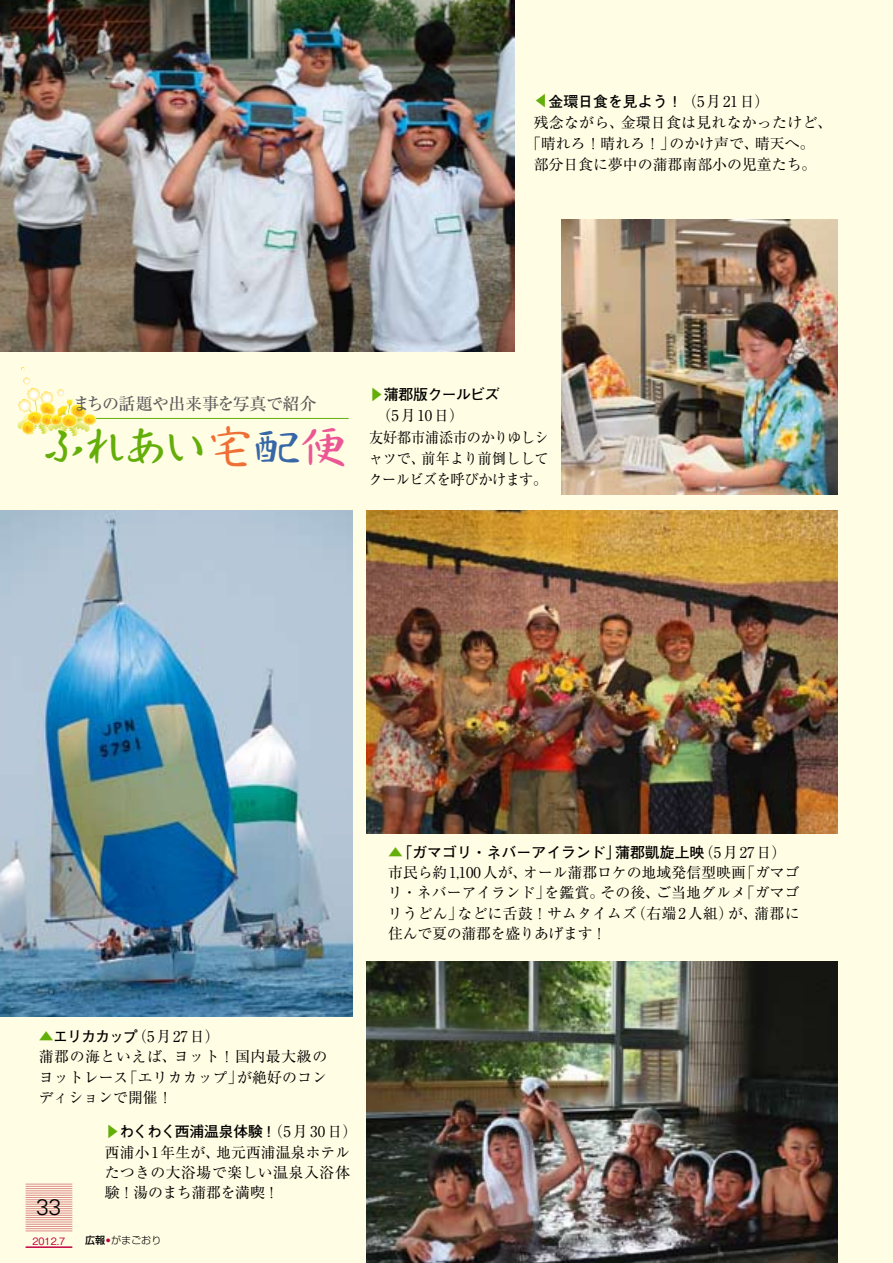
<style>
.page{position:relative;width:893px;height:1263px;background:#fffde3}
.page>*{position:absolute;margin:0;border:0;box-sizing:border-box;transform-origin:0 0}
._2005お知らせ大見出し{font:47.85px "Nachin Std";letter-spacing:-.11em;color:#64ae09}
.t1{font:300 22.5px "Univers";color:#000}
._2005お知らせ大見出し-2{font:500 16.95px "Ryumin Pro";letter-spacing:-.035em;color:#5c5b5b}
._2005お知らせ大見出し-3{font:14.85px/20.2px "Ryumin Pro";color:#000}
._2005お知らせ大見出し-4{font:700 14.85px "Futo Go B101 Pro";color:#000}
._2005お知らせ大見出し-5{font:14.85px/21.3px "Ryumin Pro";color:#000;text-align:right;scale:.95 1}
._2005お知らせ大見出し-6{font:14.85px "Ryumin Pro";letter-spacing:.04em;color:#000}
._2005お知らせ大見出し-7{font:700 14.85px "Futo Go B101 Pro";letter-spacing:-.02em;color:#000}
._2005お知らせ大見出し-8{font:14.85px/21.3px "Ryumin Pro";letter-spacing:-.035em;color:#000;scale:.95 1}
._2005お知らせ大見出し-9{font:14.85px "Ryumin Pro";letter-spacing:.02em;color:#000}
._2005お知らせ大見出し-10{font:700 14.85px "Futo Go B101 Pro";letter-spacing:-.035em;color:#000}
._2005お知らせ大見出し-11{font:700 14.85px "Futo Go B101 Pro";color:#64ae09}
.t2{font:500 10.05px "Gothic BBB Pro";color:#c10040;scale:.96 1}
.t3{font:300 10.05px "Shin Go Pro";color:#000}
.t4{font:500 10.05px "Shin Go Pro";color:#000}
.t5{font:300 4.2px "Shin Go Pro";color:#c10040}
.s1{font-family:"Ryumin Pro";font-weight:400}
.s2{color:#ef7037}
.s3{color:#3767a7}
.s4{color:#eb5695}
.s5{color:#64ae09}
</style>
<div class="page">
<hr style="left:38px;top:418px;width:311px;height:1px;background:#64ae09">
<svg style="left:21px;top:367px;width:4px;height:4px"></svg>
<svg style="left:17px;top:377px;width:79px;height:59px"></svg>
<hr style="left:26px;top:1184px;width:46px;height:1px;background:#dd8d8e">
<hr style="left:26px;top:1230px;width:46px;height:1px;background:#dd8d8e">
<hr style="left:26px;top:1228px;width:46px;height:1px;background:#dd8d8e">
<hr style="left:26px;top:1226px;width:46px;height:1px;background:#dd8d8e">
<hr style="left:26px;top:1224px;width:46px;height:1px;background:#dd8d8e">
<hr style="left:26px;top:1222px;width:46px;height:1px;background:#dd8d8e">
<hr style="left:26px;top:1219px;width:46px;height:1px;background:#dd8d8e">
<hr style="left:26px;top:1217px;width:46px;height:1px;background:#dd8d8e">
<hr style="left:26px;top:1215px;width:46px;height:1px;background:#dd8d8e">
<hr style="left:26px;top:1213px;width:46px;height:1px;background:#dd8d8e">
<hr style="left:26px;top:1210px;width:46px;height:1px;background:#dd8d8e">
<hr style="left:26px;top:1208px;width:46px;height:1px;background:#dd8d8e">
<hr style="left:26px;top:1206px;width:46px;height:1px;background:#dd8d8e">
<hr style="left:26px;top:1204px;width:46px;height:1px;background:#dd8d8e">
<hr style="left:26px;top:1202px;width:46px;height:1px;background:#dd8d8e">
<hr style="left:26px;top:1199px;width:46px;height:1px;background:#dd8d8e">
<hr style="left:26px;top:1197px;width:46px;height:1px;background:#dd8d8e">
<hr style="left:26px;top:1195px;width:46px;height:1px;background:#dd8d8e">
<hr style="left:26px;top:1193px;width:46px;height:1px;background:#dd8d8e">
<hr style="left:26px;top:1190px;width:46px;height:1px;background:#dd8d8e">
<hr style="left:26px;top:1188px;width:46px;height:1px;background:#dd8d8e">
<hr style="left:26px;top:1186px;width:46px;height:1px;background:#dd8d8e">
<hr style="left:26px;top:1246px;width:46px;height:2px;background:#c10040">
<img style="left:0;top:0;width:514px;height:351px">
<img style="left:562px;top:219px;width:276px;height:275px">
<img style="left:367px;top:510px;width:471px;height:323px">
<img style="left:367px;top:962px;width:471px;height:301px">
<img style="left:0;top:510px;width:353px;height:506px">
<p class="_2005お知らせ大見出し-4" style="left:549px;top:89px;width:222px">金環日食を見よう！<span class="s1">（5月21日(</span></p>
<p class="_2005お知らせ大見出し-11" style="left:529px;top:108px;width:16px;rotate:-90deg">▲</p>
<p class="_2005お知らせ大見出し-9" style="left:621px;top:111px;width:213px">金環日食は見れなかったけど、</p>
<p class="_2005お知らせ大見出し-3" style="left:534px;top:111px;width:92px">残念ながら、</p>
<p class="_2005お知らせ大見出し-3" style="left:526px;top:132px;width:150px">「晴れろ！晴れろ！」</p>
<p class="_2005お知らせ大見出し-3" style="left:534px;top:154px;width:284px">部分日食に夢中の蒲郡南部小の児童たち。</p>
<p class="_2005お知らせ大見出し-3" style="left:755px;top:132px;width:61px">晴天へ。</p>
<p class="_2005お知らせ大見出し-3" style="left:669px;top:132px;width:91px">のかけ声で、</p>
<p class="_2005お知らせ大見出し-2" style="left:73px;top:390px;width:245px">まちの話題や出来事を写真で紹介</p>
<p class="_2005お知らせ大見出し" style="left:39px;top:417px;width:310px">ふれあい<span class="s2">宅</span><span class="s3">配</span><span class="s4">便</span></p>
<p class="_2005お知らせ大見出し-10" style="left:384px;top:383px;width:117px">蒲郡版クールビズ</p>
<p class="_2005お知らせ大見出し-11" style="left:388px;top:387px;width:16px;rotate:90deg">▲</p>
<p class="_2005お知らせ大見出し-3" style="left:377px;top:405px;width:89px">（5月10日(</p>
<p class="_2005お知らせ大見出し-5" style="left:369px;top:425px;width:191px">友好都市浦添市のかりゆしシ前年より前倒しして</p>
<p class="_2005お知らせ大見出し-8" style="left:369px;top:447px;width:189px">ャツで、<br>クールビズを呼びかけます。</p>
<p class="_2005お知らせ大見出し-3" style="left:132px;top:1025px;width:89px">（5月27日(</p>
<p class="_2005お知らせ大見出し-4" style="left:39px;top:1025px;width:101px"><span class="s5">▲</span>エリカカップ</p>
<p class="_2005お知らせ大見出し-6" style="left:39px;top:1045px;width:140px">蒲郡の海といえば、</p>
<p class="_2005お知らせ大見出し-6" style="left:174px;top:1045px;width:155px">ヨット！国内最大級の</p>
<p class="_2005お知らせ大見出し-3" style="left:237px;top:1066px;width:91px">が絶好のコン</p>
<p class="_2005お知らせ大見出し-3" style="left:123px;top:1066px;width:121px">「エリカカップ」</p>
<p class="_2005お知らせ大見出し-3" style="left:39px;top:1066px;width:135px">ヨットレース<br>ディションで開催!</p>
<p class="t1" style="left:36px;top:1194px;width:27px">33</p>
<p class="t2" style="left:32px;top:1233px;width:36px">2012.7</p>
<p class="_2005お知らせ大見出し-7" style="left:119px;top:1120px;width:240px">わくわく西浦温泉体験！<span class="s1">（5月 30 日(</span></p>
<p class="_2005お知らせ大見出し-11" style="left:124px;top:1124px;width:16px;rotate:90deg">▲</p>
<p class="_2005お知らせ大見出し-3" style="left:105px;top:1141px;width:247px">西浦小1年生が、<br>たつきの大浴場で楽しい温泉入浴体験！湯のまち蒲郡を満喫!</p>
<p class="_2005お知らせ大見出し-3" style="left:216px;top:1141px;width:135px">地元西浦温泉ホテル</p>
<p class="t3" style="left:111px;top:1232px;width:52px">がまごおり</p>
<p class="t4" style="left:85px;top:1232px;width:22px">広報</p>
<p class="t5" style="left:106px;top:1237px;width:6px">●</p>
<p class="_2005お知らせ大見出し-3" style="left:699px;top:841px;width:89px">（5月27日(</p>
<p class="_2005お知らせ大見出し-4" style="left:388px;top:840px;width:234px"><span class="s5">▲</span>「ガマゴリ・ネバーアイランド」</p>
<p class="_2005お知らせ大見出し-4" style="left:615px;top:840px;width:91px">蒲郡凱旋上映</p>
<p class="_2005お知らせ大見出し-3" style="left:388px;top:861px;width:141px">市民ら約1,100人が、</p>
<p class="_2005お知らせ大見出し-3" style="left:523px;top:861px;width:224px">オール蒲郡ロケの地域発信型映画</p>
<p class="_2005お知らせ大見出し-3" style="left:740px;top:861px;width:61px">「ガマゴ</p>
<p class="_2005お知らせ大見出し-3" style="left:600px;top:882px;width:61px">その後、</p>
<p class="_2005お知らせ大見出し-3" style="left:388px;top:882px;width:164px">リ・ネバーアイランド」</p>
<p class="_2005お知らせ大見出し-3" style="left:545px;top:882px;width:61px">を鑑賞。</p>
<p class="_2005お知らせ大見出し-3" style="left:656px;top:882px;width:91px">ご当地グルメ</p>
<p class="_2005お知らせ大見出し-3" style="left:740px;top:882px;width:61px">「ガマゴ</p>
<p class="_2005お知らせ大見出し-3" style="left:631px;top:902px;width:104px">（右端2人組）</p>
<p class="_2005お知らせ大見出し-3" style="left:388px;top:902px;width:220px">リうどん」<br>住んで夏の蒲郡を盛りあげます!</p>
<p class="_2005お知らせ大見出し-3" style="left:457px;top:902px;width:181px">などに舌鼓！サムタイムズ</p>
<p class="_2005お知らせ大見出し-3" style="left:728px;top:902px;width:31px">が、</p>
<p class="_2005お知らせ大見出し-3" style="left:754px;top:902px;width:47px">蒲郡に</p>
</div>
